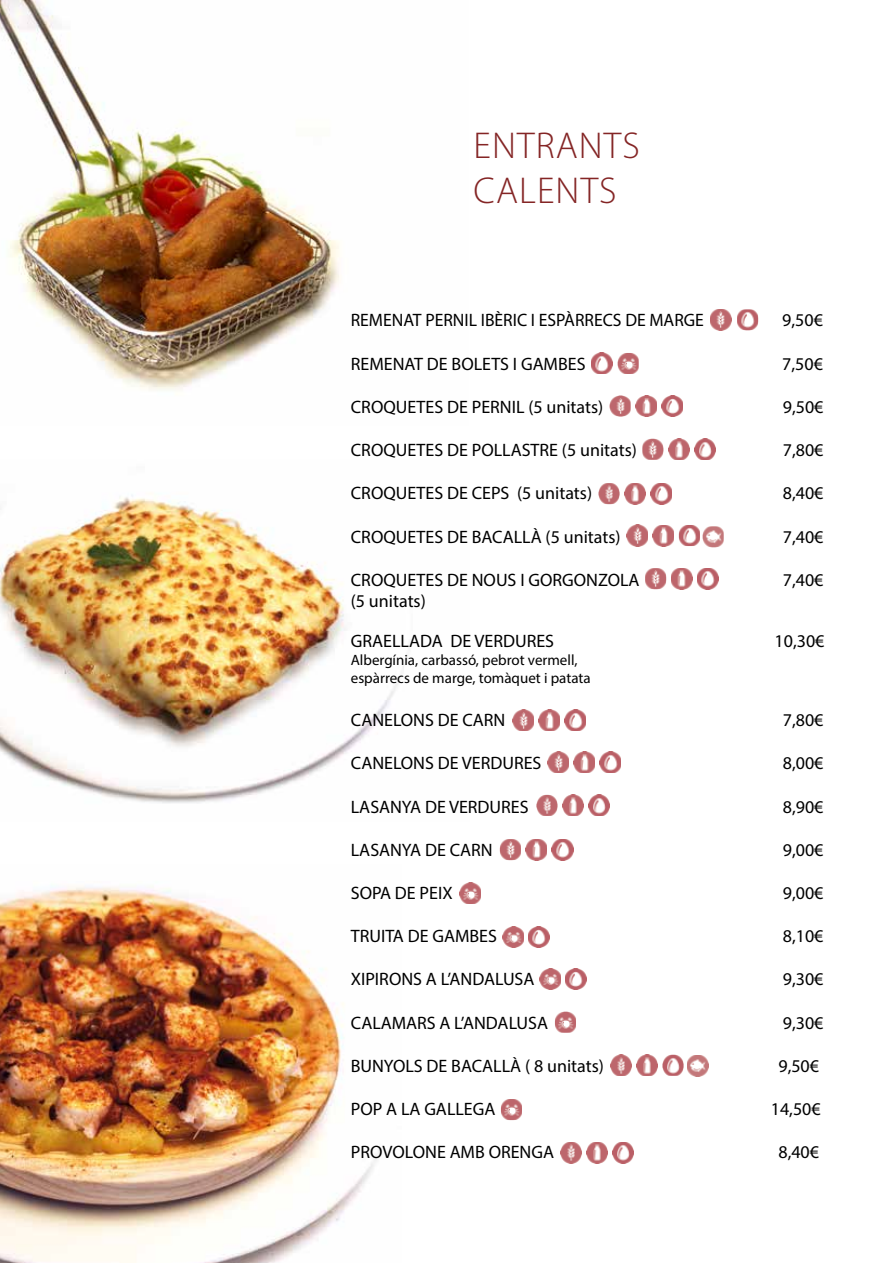
<style>
.page{position:relative;width:893px;height:1263px;background:#fff}
.page>*{position:absolute;margin:0;border:0;box-sizing:border-box;transform-origin:0 0}
.t1{font:300 37.5px/45px "Myriad Pro";letter-spacing:.03em;color:#842525}
.t2{font:18px/39.6px "Myriad Pro";color:#000}
.t3{font:15px/18px "Myriad Pro";color:#000}
</style>
<div class="page">
<img style="left:0;top:0;width:340px;height:390px">
<img style="left:0;top:495px;width:410px;height:308px">
<img style="left:0;top:886px;width:379px;height:377px">
<img style="left:710px;top:309px;width:21px;height:21px">
<img style="left:737px;top:309px;width:21px;height:21px">
<img style="left:591px;top:353px;width:21px;height:21px">
<img style="left:618px;top:353px;width:21px;height:21px">
<img style="left:610px;top:395px;width:21px;height:22px">
<img style="left:636px;top:396px;width:21px;height:21px">
<img style="left:662px;top:395px;width:21px;height:22px">
<img style="left:642px;top:439px;width:21px;height:21px">
<img style="left:668px;top:439px;width:21px;height:21px">
<img style="left:694px;top:439px;width:21px;height:21px">
<img style="left:598px;top:483px;width:22px;height:21px">
<img style="left:625px;top:483px;width:21px;height:21px">
<img style="left:651px;top:483px;width:21px;height:21px">
<img style="left:645px;top:568px;width:21px;height:21px">
<img style="left:671px;top:568px;width:21px;height:21px">
<img style="left:697px;top:568px;width:21px;height:21px">
<img style="left:513px;top:710px;width:21px;height:21px">
<img style="left:539px;top:710px;width:21px;height:21px">
<img style="left:565px;top:710px;width:21px;height:21px">
<img style="left:548px;top:752px;width:21px;height:21px">
<img style="left:574px;top:752px;width:21px;height:21px">
<img style="left:600px;top:752px;width:21px;height:21px">
<img style="left:560px;top:1142px;width:21px;height:21px">
<img style="left:586px;top:1142px;width:21px;height:21px">
<img style="left:612px;top:1142px;width:22px;height:21px">
<img style="left:536px;top:795px;width:21px;height:21px">
<img style="left:562px;top:795px;width:21px;height:21px">
<img style="left:588px;top:795px;width:22px;height:21px">
<img style="left:500px;top:839px;width:21px;height:21px">
<img style="left:526px;top:839px;width:21px;height:21px">
<img style="left:552px;top:839px;width:21px;height:21px">
<img style="left:703px;top:526px;width:21px;height:21px">
<img style="left:627px;top:525px;width:21px;height:21px">
<img style="left:653px;top:525px;width:21px;height:21px">
<img style="left:679px;top:525px;width:21px;height:21px">
<img style="left:687px;top:1055px;width:21px;height:21px">
<img style="left:610px;top:1055px;width:21px;height:21px">
<img style="left:636px;top:1055px;width:21px;height:21px">
<img style="left:662px;top:1055px;width:22px;height:21px">
<img style="left:460px;top:883px;width:21px;height:21px">
<img style="left:503px;top:926px;width:21px;height:21px">
<img style="left:528px;top:926px;width:21px;height:21px">
<img style="left:540px;top:968px;width:21px;height:21px">
<img style="left:565px;top:968px;width:21px;height:21px">
<img style="left:501px;top:1099px;width:21px;height:21px">
<img style="left:555px;top:1012px;width:21px;height:21px">
<h1 class="t1" style="left:473px;top:124px;width:168px">ENTRANTS<br>CALENTS</h1>
<p class="t2" style="left:351px;top:300px;width:355px">REMENAT PERNIL IBÈRIC I ESPÀRRECS DE MARGE</p>
<p class="t2" style="left:782px;top:300px;width:42px">9,50€</p>
<p class="t2" style="left:351px;top:344px;width:236px">REMENAT DE BOLETS I GAMBES</p>
<p class="t2" style="left:782px;top:344px;width:42px">7,50€</p>
<p class="t2" style="left:351px;top:387px;width:254px">CROQUETES DE PERNIL (5 unitats)</p>
<p class="t2" style="left:783px;top:387px;width:42px">9,50€</p>
<p class="t2" style="left:351px;top:430px;width:288px">CROQUETES DE POLLASTRE (5 unitats)</p>
<p class="t2" style="left:783px;top:430px;width:42px">7,80€</p>
<p class="t2" style="left:351px;top:473px;width:243px">CROQUETES DE CEPS (5 unitats)</p>
<p class="t2" style="left:783px;top:473px;width:42px">8,40€</p>
<p class="t2" style="left:351px;top:516px;width:271px">CROQUETES DE BACALLÀ (5 unitats)</p>
<p class="t2" style="left:783px;top:516px;width:42px">7,40€</p>
<p class="t2" style="left:351px;top:560px;width:290px">CROQUETES DE NOUS I GORGONZOLA</p>
<p class="t2" style="left:783px;top:560px;width:42px">7,40€</p>
<p class="t2" style="left:351px;top:581px;width:205px">(5 unitats)<br>GRAELLADA DE VERDURES</p>
<p class="t2" style="left:775px;top:621px;width:51px">10,30€</p>
<p class="t3" style="left:351px;top:651px;width:241px">Albergínia, carbassó, pebrot vermell, espàrrecs de marge, tomàquet i patata</p>
<p class="t2" style="left:351px;top:700px;width:156px">CANELONS DE CARN</p>
<p class="t2" style="left:783px;top:700px;width:42px">7,80€</p>
<p class="t2" style="left:351px;top:743px;width:192px">CANELONS DE VERDURES</p>
<p class="t2" style="left:783px;top:743px;width:42px">8,00€</p>
<p class="t2" style="left:351px;top:786px;width:179px">LASANYA DE VERDURES</p>
<p class="t2" style="left:783px;top:786px;width:42px">8,90€</p>
<p class="t2" style="left:351px;top:830px;width:143px">LASANYA DE CARN</p>
<p class="t2" style="left:783px;top:830px;width:42px">9,00€</p>
<p class="t2" style="left:351px;top:873px;width:103px">SOPA DE PEIX</p>
<p class="t2" style="left:783px;top:873px;width:42px">9,00€</p>
<p class="t2" style="left:351px;top:916px;width:148px">TRUITA DE GAMBES</p>
<p class="t2" style="left:783px;top:916px;width:42px">8,10€</p>
<p class="t2" style="left:351px;top:959px;width:185px">XIPIRONS A L’ANDALUSA</p>
<p class="t2" style="left:783px;top:959px;width:42px">9,30€</p>
<p class="t2" style="left:351px;top:1002px;width:199px">CALAMARS A L’ANDALUSA</p>
<p class="t2" style="left:783px;top:1002px;width:42px">9,30€</p>
<p class="t2" style="left:351px;top:1046px;width:255px">BUNYOLS DE BACALLÀ ( 8 unitats)</p>
<p class="t2" style="left:778px;top:1046px;width:42px">9,50€</p>
<p class="t2" style="left:351px;top:1089px;width:146px">POP A LA GALLEGA</p>
<p class="t2" style="left:771px;top:1089px;width:51px">14,50€</p>
<p class="t2" style="left:351px;top:1132px;width:205px">PROVOLONE AMB ORENGA</p>
<p class="t2" style="left:778px;top:1132px;width:42px">8,40€</p>
</div>
